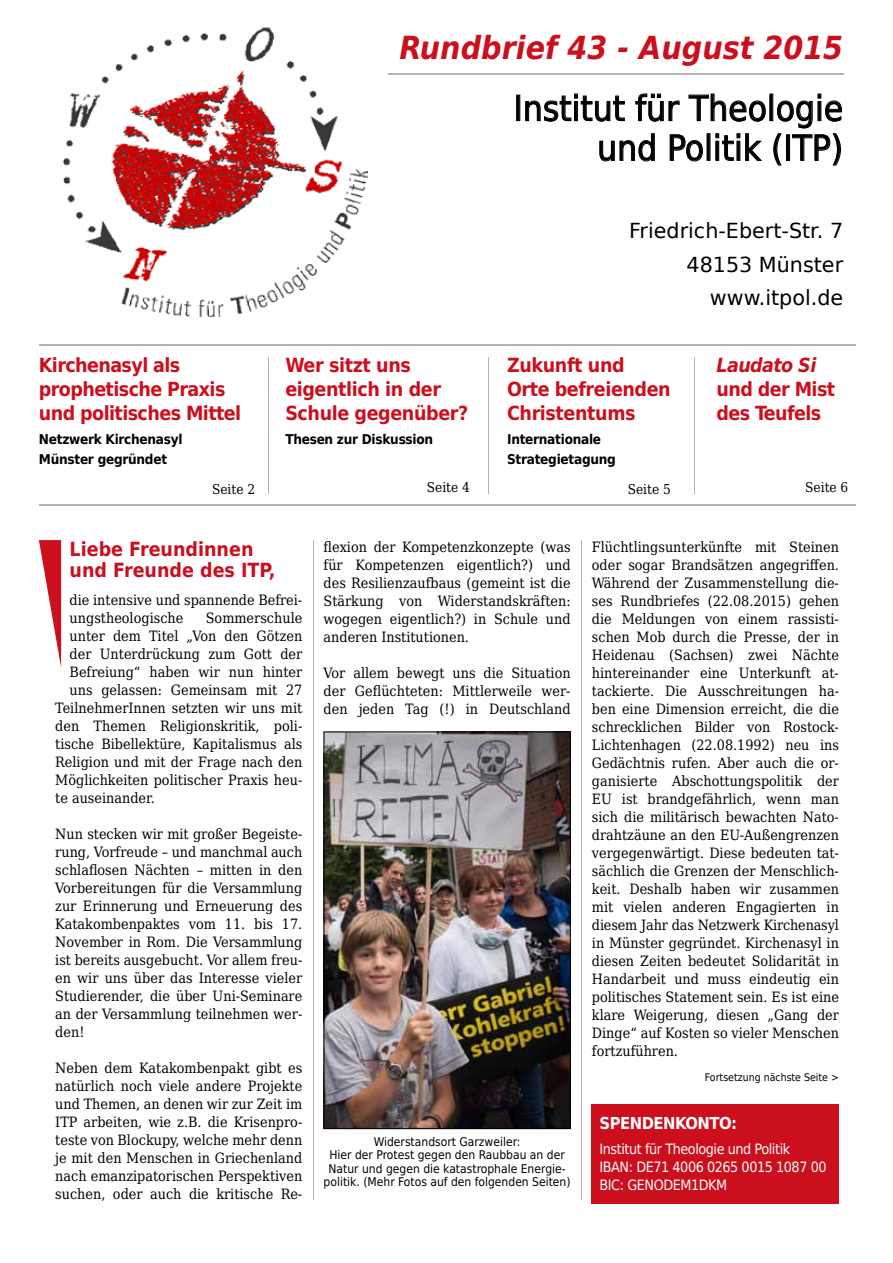
<style>
.page{position:relative;width:893px;height:1263px;background:#fff}
.page>*{position:absolute;margin:0;border:0;box-sizing:border-box;transform-origin:0 0}
.t1{font:35.1px/39.8px "DejaVu Sans Condensed";color:#000;text-align:right}
.t2{font:italic 700 31.8px "DejaVu Sans Condensed";color:#cb0f1d}
.t3{font:20.7px/33.5px "DejaVu Sans";color:#000;text-align:right}
.t4{font:700 19.5px/24px "DejaVu Sans Condensed";letter-spacing:-.02em;color:#cb0f1d}
.t5{font:700 19.5px/21px "DejaVu Sans Condensed";color:#cb0f1d}
.t6{font:italic 700 19.5px "DejaVu Sans Condensed";letter-spacing:-.03em;color:#cb0f1d}
.t7{font:700 16.5px "DejaVu Sans Condensed";letter-spacing:-.03em;color:#fff}
.t8{font:14.25px/18px "DejaVu Serif Condensed";color:#000;text-align:justify}
.t9{font:14.25px/18px "DejaVu Sans Condensed";letter-spacing:-.03em;color:#fff}
.t10{font:700 13.5px/19.5px "DejaVu Sans Condensed";letter-spacing:-.02em;color:#000}
.t11{font:13.5px "DejaVu Serif Condensed";color:#000}
.t12{font:12px/13.5px "DejaVu Sans Condensed";color:#000;text-align:center}
.t13{font:10.5px "DejaVu Sans Condensed";color:#000}
</style>
<div class="page">
<img style="left:62px;top:27px;width:306px;height:289px">
<hr style="left:39px;top:344px;width:816px;height:1px;background:#b1b3b4">
<hr style="left:39px;top:504px;width:816px;height:2px;background:#b1b3b4">
<hr style="left:268px;top:357px;width:1px;height:136px;background:#b1b3b4">
<hr style="left:488px;top:357px;width:1px;height:136px;background:#b1b3b4">
<hr style="left:694px;top:357px;width:1px;height:136px;background:#b1b3b4">
<div style="left:516px;top:95px;width:4px;height:26px;border:1px solid #000"></div>
<svg style="left:525px;top:94px;width:100px;height:27px"></svg>
<svg style="left:635px;top:94px;width:44px;height:27px"></svg>
<svg style="left:689px;top:94px;width:77px;height:27px"></svg>
<svg style="left:600px;top:134px;width:55px;height:27px"></svg>
<svg style="left:670px;top:135px;width:33px;height:26px"></svg>
<svg style="left:716px;top:134px;width:46px;height:27px"></svg>
<svg style="left:773px;top:94px;width:69px;height:71px"></svg>
<hr style="left:388px;top:73px;width:455px;height:2px;background:#b1b3b4">
<hr style="left:313px;top:540px;width:1px;height:659px;background:#b1b3b4">
<hr style="left:581px;top:540px;width:1px;height:659px;background:#b1b3b4">
<div style="left:592px;top:1104px;width:247px;height:99px;background:#cb0f1d"></div>
<img style="left:326px;top:733px;width:243px;height:394px">
<div style="left:324px;top:731px;width:247px;height:398px;border:1px solid #000"></div>
<svg style="left:39px;top:540px;width:22px;height:127px"></svg>
<h2 class="t2" style="left:400px;top:23px;width:445px">Rundbrief 43 - August 2015</h2>
<h1 class="t1" style="left:514px;top:88px;width:331px">Institut für Theologie und Politik (ITP)</h1>
<h3 class="t4" style="left:39px;top:353px;width:204px">Kirchenasyl als prophetische Praxis und politisches Mittel</h3>
<p class="t10" style="left:39px;top:429px;width:145px">Netzwerk Kirchenasyl<br>Münster gegründet</p>
<p class="t11" style="left:212px;top:479px;width:45px">Seite 2</p>
<h3 class="t4" style="left:285px;top:353px;width:184px">Wer sitzt uns eigentlich in der<br>Schule gegenüber?</h3>
<p class="t10" style="left:285px;top:429px;width:149px">Thesen zur Diskussion</p>
<p class="t11" style="left:427px;top:477px;width:45px">Seite 4</p>
<h3 class="t3" style="left:629px;top:214px;width:216px">Friedrich-Ebert-Str. 7<br>48153 Münster www.itpol.de</h3>
<h3 class="t4" style="left:507px;top:353px;width:165px">Zukunft und<br>Orte befreienden<br>Christentums</h3>
<p class="t10" style="left:507px;top:429px;width:110px">Internationale<br>Strategietagung</p>
<p class="t11" style="left:628px;top:479px;width:45px">Seite 5</p>
<h3 class="t6" style="left:716px;top:350px;width:101px">Laudato Si</h3>
<h3 class="t4" style="left:716px;top:377px;width:120px">und der Mist des Teufels</h3>
<p class="t11" style="left:805px;top:477px;width:45px">Seite 6</p>
<h3 class="t5" style="left:70px;top:538px;width:207px">Liebe Freundinnen und Freunde des ITP,</h3>
<p class="t8" style="left:70px;top:591px;width:234px">die intensive und spannende Befrei&shy;ungstheologische</p>
<p class="t8" style="left:206px;top:609px;width:98px">Sommerschule</p>
<p class="t8" style="left:70px;top:627px;width:234px">unter dem Titel „Von den Götzen</p>
<p class="t8" style="left:70px;top:645px;width:234px">der Unterdrückung zum Gott der</p>
<p class="t8" style="left:70px;top:663px;width:234px">Befreiung“ haben wir nun hinter</p>
<p class="t8" style="left:70px;top:681px;width:234px">uns gelassen: Gemeinsam mit 27</p>
<p class="t8" style="left:55px;top:699px;width:249px">TeilnehmerInnen setzten wir uns mit</p>
<p class="t8" style="left:55px;top:717px;width:249px">den Themen Religionskritik, poli-</p>
<p class="t8" style="left:55px;top:735px;width:249px">tische Bibellektüre, Kapitalismus als</p>
<p class="t8" style="left:55px;top:753px;width:249px">Religion und mit der Frage nach den</p>
<p class="t8" style="left:55px;top:771px;width:249px">Möglichkeiten politischer Praxis heu-</p>
<p class="t8" style="left:55px;top:789px;width:101px">te auseinander.</p>
<p class="t8" style="left:55px;top:825px;width:249px">Nun stecken wir mit großer Begeiste&shy;rung, Vorfreude – und manchmal auch schlaflosen Nächten – mitten in den Vorbereitungen für die Versammlung zur Erinnerung und Erneuerung des Katakombenpaktes vom 11. bis 17.<br>November in Rom. Die Versammlung ist bereits ausgebucht. Vor allem freu&shy;en wir uns über das Interesse vieler Studierender, die über Uni-Seminare an der Versammlung teilnehmen wer&shy;den!</p>
<p class="t8" style="left:55px;top:1059px;width:249px">Neben dem Katakombenpakt gibt es natürlich noch viele andere Projekte und Themen, an denen wir zur Zeit im ITP arbeiten, wie z.B. die Krisenpro&shy;teste von Blockupy, welche mehr denn je mit den Menschen in Griechenland nach emanzipatorischen Perspektiven suchen, oder auch die kritische Re-</p>
<p class="t8" style="left:324px;top:537px;width:249px">flexion der Kompetenzkonzepte (was für Kompetenzen eigentlich?) und des Resilienzaufbaus (gemeint ist die Stärkung von Widerstandskräften: wogegen eigentlich?) in Schule und anderen Institutionen.</p>
<p class="t8" style="left:324px;top:663px;width:249px">Vor allem bewegt uns die Situation der Geflüchteten: Mittlerweile wer&shy;den jeden Tag (!) in Deutschland</p>
<p class="t12" style="left:324px;top:1134px;width:249px">Widerstandsort Garzweiler:<br>Hier der Protest gegen den Raubbau an der Natur und gegen die katastrophale Energie&shy;politik. (Mehr Fotos auf den folgenden Seiten)</p>
<p class="t8" style="left:592px;top:537px;width:249px">Flüchtlingsunterkünfte mit Steinen oder sogar Brandsätzen angegriffen.<br>Während der Zusammenstellung die&shy;ses Rundbriefes (22.08.2015) gehen die Meldungen von einem rassisti&shy;schen Mob durch die Presse, der in Heidenau (Sachsen) zwei Nächte hintereinander eine Unterkunft at&shy;tackierte. Die Ausschreitungen ha&shy;ben eine Dimension erreicht, die die schrecklichen Bilder von Rostock-Lichtenhagen (22.08.1992) neu ins Gedächtnis rufen. Aber auch die or&shy;ganisierte Abschottungspolitik der EU ist brandgefährlich, wenn man sich die militärisch bewachten Nato&shy;drahtzäune an den EU-Außengrenzen vergegenwärtigt. Diese bedeuten tat&shy;sächlich die Grenzen der Menschlich&shy;keit. Deshalb haben wir zusammen mit vielen anderen Engagierten in diesem Jahr das Netzwerk Kirchenasyl in Münster gegründet. Kirchenasyl in diesen Zeiten bedeutet Solidarität in Handarbeit und muss eindeutig ein politisches Statement sein. Es ist eine klare Weigerung, diesen „Gang der Dinge“ auf Kosten so vieler Menschen fortzuführen.</p>
<p class="t13" style="left:705px;top:1068px;width:136px">Fortsetzung nächste Seite &gt;</p>
<p class="t7" style="left:600px;top:1109px;width:139px">SPENDENKONTO:</p>
<p class="t9" style="left:600px;top:1140px;width:229px">Institut für Theologie und Politik<br>IBAN: DE71 4006 0265 0015 1087 00<br>BIC: GENODEM1DKM</p>
</div>
